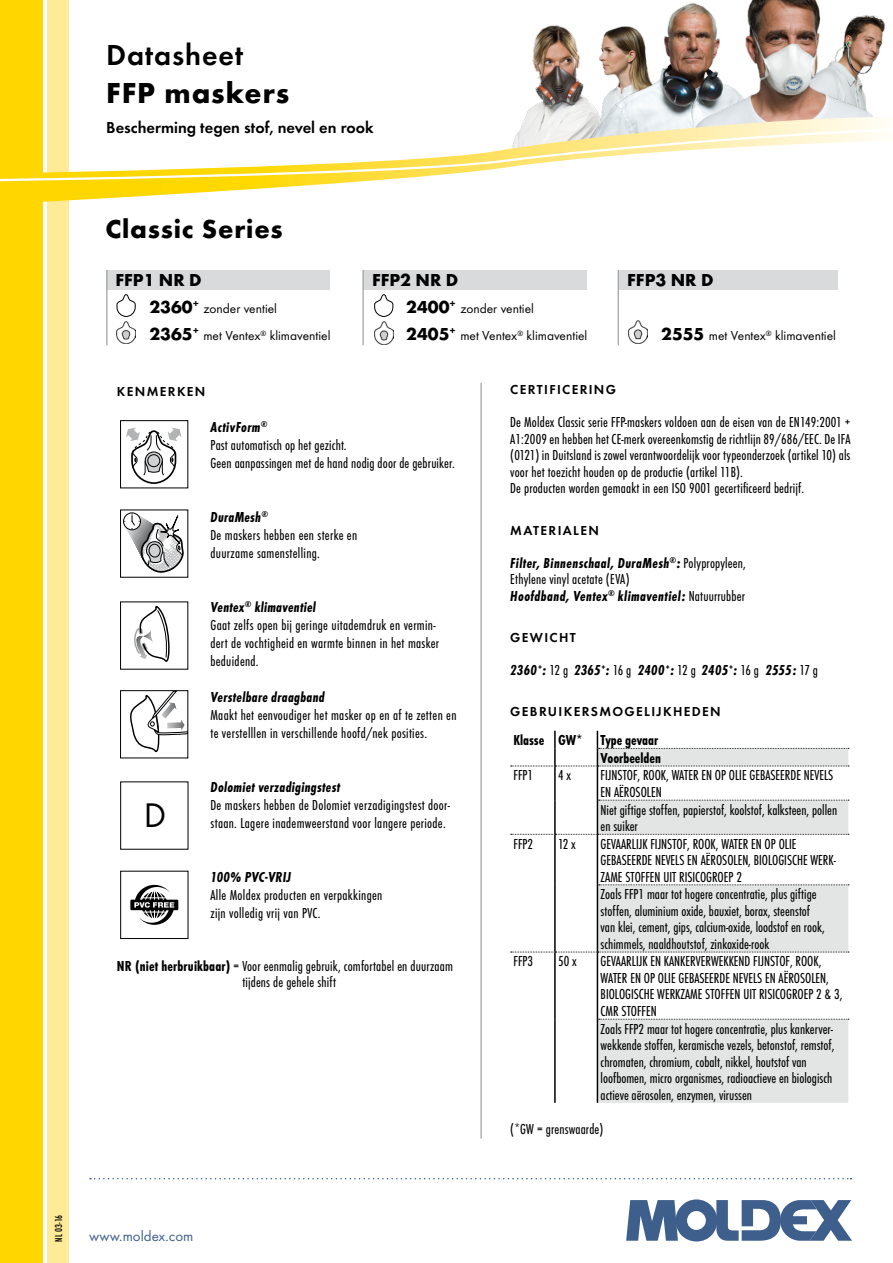
<style>
.page{position:relative;width:893px;height:1263px;background:#fff}
.page>*{position:absolute;margin:0;border:0;box-sizing:border-box;transform-origin:0 0}
.t1{font:35.4px "Futura TCE Boo";color:#000}
.t2{font:700 30px "Futura TCE";letter-spacing:.03em;color:#000}
.t3{font:30px "Futura TCE Dem";letter-spacing:.03em;color:#000}
.t4{font:700 27px "Futura TCE";letter-spacing:.03em;color:#000}
.t5{font:700 18px "Futura TCE";color:#000}
.t6{font:16.5px "Futura TCE Dem";color:#000}
.t7{font:15px/16.6px "Futura TCE Boo Con";letter-spacing:.005em;color:#000}
.t8{font:15px "Futura TCE Bol Con Obl";letter-spacing:.02em;color:#000}
.t9{font:15px/17.7px "Futura TCE Bol Con";color:#000;text-align:right}
.t10{font:15px "Futura TCE Boo";color:#3e5e8c}
.t11{font:13.5px/27px "Futura TCE Boo";color:#000}
.t12{font:13.5px "Futura TCE Dem";letter-spacing:.1em;color:#000}
.t13{font:10.5px "Futura TCE Med Con";color:#000}
.s1{font-family:"Futura TCE";font-weight:700;font-size:18px}
.s2{font-family:"Futura TCE Bol Con"}
.s3{font-family:"Futura TCE Boo Con"}
</style>
<div class="page">
<img style="left:526px;top:25px;width:46px;height:92px">
<img style="left:875px;top:15px;width:10px;height:46px">
<img style="left:572px;top:4px;width:116px;height:113px">
<img style="left:688px;top:0;width:187px;height:117px">
<div style="left:48px;top:0;width:21px;height:1263px;background:#ffea97"></div>
<div style="left:0;top:0;width:43px;height:1263px;background:#ffd600"></div>
<svg style="left:43px;top:117px;width:841px;height:87px"></svg>
<svg style="left:90px;top:1178px;width:761px;height:1px"></svg>
<svg style="left:626px;top:1199px;width:226px;height:42px"></svg>
<svg style="left:0;top:127px;width:884px;height:55px"></svg>
<div style="left:363px;top:270px;width:223px;height:20px;background:#d9dadb"></div>
<hr style="left:362px;top:270px;width:2px;height:75px;background:#9c9e9f">
<div style="left:107px;top:270px;width:223px;height:20px;background:#d9dadb"></div>
<hr style="left:480px;top:383px;width:2px;height:755px;background:#9c9e9f">
<hr style="left:106px;top:270px;width:1px;height:75px;background:#9c9e9f">
<div style="left:120px;top:871px;width:68px;height:68px;border:1px solid #000"></div>
<svg style="left:130px;top:885px;width:48px;height:40px"></svg>
<svg style="left:126px;top:427px;width:55px;height:57px"></svg>
<div style="left:120px;top:420px;width:68px;height:68px;border:1px solid #000"></div>
<svg style="left:123px;top:513px;width:61px;height:60px"></svg>
<svg style="left:134px;top:605px;width:36px;height:57px"></svg>
<svg style="left:117px;top:294px;width:19px;height:23px"></svg>
<img style="left:117px;top:321px;width:19px;height:23px">
<svg style="left:374px;top:294px;width:19px;height:23px"></svg>
<img style="left:374px;top:321px;width:19px;height:23px">
<div style="left:618px;top:270px;width:220px;height:20px;background:#d9dadb"></div>
<hr style="left:618px;top:270px;width:1px;height:75px;background:#9c9e9f">
<img style="left:628px;top:320px;width:20px;height:23px">
<svg style="left:130px;top:692px;width:56px;height:61px"></svg>
<div style="left:120px;top:690px;width:68px;height:68px;border:1px solid #000"></div>
<svg style="left:598px;top:767px;width:250px;height:336px;fill:#e3e4e4"></svg>
<hr style="left:554px;top:766px;width:2px;height:34px;background:#000">
<hr style="left:554px;top:800px;width:2px;height:34px;background:#000">
<hr style="left:597px;top:766px;width:1px;height:34px;background:#000">
<hr style="left:597px;top:800px;width:1px;height:34px;background:#000">
<hr style="left:554px;top:835px;width:2px;height:50px;background:#000">
<hr style="left:554px;top:885px;width:2px;height:67px;background:#000">
<hr style="left:597px;top:835px;width:1px;height:50px;background:#000">
<hr style="left:597px;top:885px;width:1px;height:67px;background:#000">
<hr style="left:554px;top:952px;width:2px;height:67px;background:#000">
<hr style="left:597px;top:952px;width:1px;height:67px;background:#000">
<hr style="left:554px;top:1019px;width:2px;height:84px;background:#000">
<hr style="left:597px;top:1019px;width:1px;height:84px;background:#000">
<svg style="left:511px;top:731px;width:338px;height:36px"></svg>
<svg style="left:599px;top:800px;width:250px;height:1px"></svg>
<svg style="left:511px;top:834px;width:338px;height:1px"></svg>
<svg style="left:599px;top:884px;width:250px;height:1px"></svg>
<svg style="left:511px;top:952px;width:338px;height:1px"></svg>
<svg style="left:599px;top:1019px;width:250px;height:1px"></svg>
<h2 class="t3" style="left:106px;top:37px;width:139px">Datasheet</h2>
<h2 class="t2" style="left:106px;top:74px;width:185px">FFP maskers</h2>
<p class="t6" style="left:106px;top:117px;width:269px">Bescherming tegen stof, nevel en rook</p>
<h3 class="t4" style="left:105px;top:212px;width:179px">Classic Series</h3>
<p class="t5" style="left:115px;top:269px;width:88px">FFP1 NR D</p>
<p class="t11" style="left:149px;top:295px;width:183px"><span class="s1">2360</span><sup>+</sup> zonder ventiel<br><span class="s1">2365</span><sup>+</sup> met Ventex<sup>®</sup> klimaventiel</p>
<p class="t5" style="left:372px;top:269px;width:88px">FFP2 NR D</p>
<p class="t11" style="left:406px;top:295px;width:183px"><span class="s1">2400</span><sup>+</sup> zonder ventiel<br><span class="s1">2405</span><sup>+</sup> met Ventex<sup>®</sup> klimaventiel</p>
<p class="t5" style="left:627px;top:269px;width:88px">FFP3 NR D</p>
<p class="t11" style="left:661px;top:322px;width:176px"><span class="s1">2555</span> met Ventex<sup>®</sup> klimaventiel</p>
<p class="t12" style="left:117px;top:383px;width:90px">KENMERKEN</p>
<p class="t8" style="left:210px;top:418px;width:58px">ActivForm<sup>®</sup></p>
<p class="t7" style="left:210px;top:436px;width:246px;line-height:18px">Past automatisch op het gezicht.<br>Geen aanpassingen met de hand nodig door de gebruiker.</p>
<p class="t8" style="left:210px;top:508px;width:59px">DuraMesh<sup>®</sup></p>
<p class="t7" style="left:210px;top:526px;width:148px;line-height:18px">De maskers hebben een sterke en duurzame samenstelling.</p>
<h1 class="t1" style="left:144px;top:794px;width:24px">D</h1>
<p class="t8" style="left:210px;top:598px;width:107px">Ventex<sup>®</sup> klimaventiel</p>
<p class="t7" style="left:210px;top:616px;width:230px;line-height:18px">Gaat zelfs open bij geringe uitademdruk en vermin&shy;dert de vochtigheid en warmte binnen in het masker beduidend.</p>
<p class="t8" style="left:210px;top:688px;width:116px">Verstelbare draagband</p>
<p class="t7" style="left:210px;top:706px;width:248px;line-height:18px">Maakt het eenvoudiger het masker op en af te zetten en te verstelllen in verschillende hoofd/nek posities.</p>
<p class="t8" style="left:210px;top:778px;width:131px">Dolomiet verzadigingstest</p>
<p class="t7" style="left:210px;top:796px;width:241px;line-height:18px">De maskers hebben de Dolomiet verzadigingstest door&shy;staan. Lagere inademweerstand voor langere periode.</p>
<p class="t8" style="left:210px;top:868px;width:82px">100% PVC-VRIJ</p>
<p class="t7" style="left:210px;top:886px;width:173px;line-height:18px">Alle Moldex producten en verpakkingen zijn volledig vrij van PVC.</p>
<p class="t7" style="left:117px;top:957px;width:337px;text-align:center"><span class="s2">NR (niet herbruikbaar)</span> = Voor eenmalig gebruik, comfortabel en duurzaam tijdens de gehele shift</p>
<p class="t12" style="left:510px;top:382px;width:107px">CERTIFICERING</p>
<p class="t7" style="left:510px;top:414px;width:342px">De Moldex Classic serie FFP-maskers voldoen aan de eisen van de EN149:2001 + A1:2009 en hebben het CE-merk overeenkomstig de richtlijn 89/686/EEC. De IFA (0121) in Duitsland is zowel verantwoordelijk voor typeonderzoek (artikel 10) als voor het toezicht houden op de productie (artikel 11B).<br>De producten worden gemaakt in een ISO 9001 gecertificeerd bedrijf.</p>
<p class="t12" style="left:510px;top:522px;width:90px">MATERIALEN</p>
<p class="t8" style="left:510px;top:554px;width:237px">Filter, Binnenschaal, DuraMesh<sup>®</sup>: <span class="s3">Polypropyleen,</span></p>
<p class="t7" style="left:510px;top:571px;width:121px">Ethylene vinyl acetate (EVA)</p>
<p class="t8" style="left:510px;top:587px;width:236px">Hoofdband, Ventex<sup>®</sup> klimaventiel: <span class="s3">Natuurrubber</span></p>
<p class="t12" style="left:510px;top:629px;width:67px">GEWICHT</p>
<p class="t8" style="left:510px;top:661px;width:309px">2360<sup>+</sup>: <span class="s3">12 g</span> 2365<sup>+</sup>: <span class="s3">16 g</span> 2400<sup>+</sup>: <span class="s3">12 g</span> 2405<sup>+</sup>: <span class="s3">16 g</span> 2555: <span class="s3">17 g</span></p>
<p class="t12" style="left:510px;top:703px;width:212px">GEBRUIKERSMOGELIJKHEDEN</p>
<p class="t9" style="left:513px;top:731px;width:149px">Klasse GW* Type gevaar<br>Voorbeelden</p>
<p class="t7" style="left:513px;top:767px;width:21px">FFP1</p>
<p class="t7" style="left:558px;top:767px;width:14px">4 x</p>
<p class="t7" style="left:601px;top:767px;width:238px">FIJNSTOF, ROOK, WATER EN OP OLIE GEBASEERDE NEVELS EN AËROSOLEN<br>Niet giftige stoffen, papierstof, koolstof, kalksteen, pollen en suiker</p>
<p class="t7" style="left:513px;top:835px;width:21px">FFP2</p>
<p class="t7" style="left:558px;top:835px;width:19px">12 x</p>
<p class="t7" style="left:601px;top:835px;width:237px">GEVAARLIJK FIJNSTOF, ROOK, WATER EN OP OLIE GEBASEERDE NEVELS EN AËROSOLEN, BIOLOGISCHE WERK-ZAME STOFFEN UIT RISICOGROEP 2<br>Zoals FFP1 maar tot hogere concentratie, plus giftige stoffen, aluminium oxide, bauxiet, borax, steenstof<br>van klei, cement, gips, calcium-oxide, loodstof en rook, schimmels, naaldhoutstof, zinkoxide-rook</p>
<p class="t7" style="left:513px;top:953px;width:21px">FFP3</p>
<p class="t7" style="left:558px;top:953px;width:20px">50 x</p>
<p class="t7" style="left:601px;top:953px;width:243px">GEVAARLIJK EN KANKERVERWEKKEND FIJNSTOF, ROOK, WATER EN OP OLIE GEBASEERDE NEVELS EN AËROSOLEN, BIOLOGISCHE WERKZAME STOFFEN UIT RISICOGROEP 2 &amp; 3, CMR STOFFEN<br>Zoals FFP2 maar tot hogere concentratie, plus kankerver&shy;wekkende stoffen, keramische vezels, betonstof, remstof, chromaten, chromium, cobalt, nikkel, houtstof van loofbomen, micro organismes, radioactieve en biologisch actieve aërosolen, enzymen, virussen</p>
<p class="t7" style="left:510px;top:1121px;width:95px">(*GW = grenswaarde)</p>
<p class="t13" style="left:53px;top:1242px;width:29px;rotate:-90deg">NL 03-16</p>
<p class="t10" style="left:89px;top:1227px;width:106px">www.moldex.com</p>
</div>
